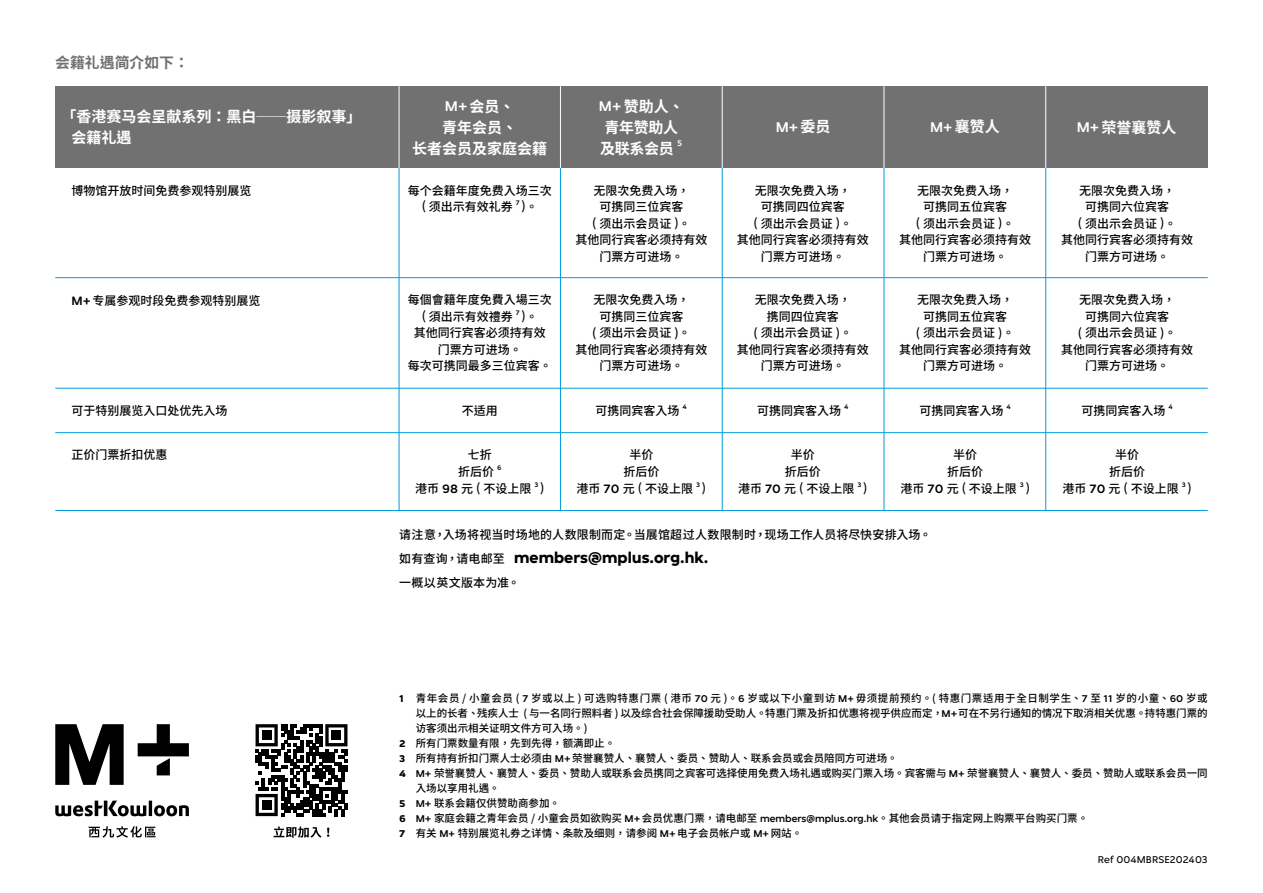
<style>
.page{position:relative;width:1263px;height:893px;background:#fff}
.page>*{position:absolute;margin:0;border:0;box-sizing:border-box;transform-origin:0 0}
.t1{font:700 16.5px "Simplistic Mplus";letter-spacing:.005em;color:#000}
.t2{font:700 15px/21px "Noto Sans CJ Ktc";color:#fff}
.t3{font:700 15px/21px "Noto Sans CJ Ktc";letter-spacing:-.025em;color:#fff}
.t4{font:500 15px "Simplistic Mplus";color:#fff}
.t5{font:700 14.85px "Noto Sans CJ Ktc";color:#727171}
.t6{font:500 12px/16.5px "Noto Sans CJ Ktc";color:#000;text-align:center}
.t7{font:500 12px "Noto Sans CJ Ktc";letter-spacing:.025em;color:#000}
.t8{font:500 10.5px/15px "Noto Sans CJ Ktc";color:#000;text-align:justify}
.t9{font:10.5px "Simplistic Mplus";letter-spacing:.005em;color:#000}
.t10{font:500 8.7px "Simplistic Mplus";color:#fff}
.t11{font:500 7.05px "Simplistic Mplus";color:#000}
.s1{font-family:"Simplistic Mplus";font-weight:500}
.s2{font-family:"Noto Sans CJ Ktc";font-weight:700}
.s3{font-family:"Simplistic Mplus";font-size:12.9px}
.s4{font-family:"Simplistic Mplus";font-weight:700}
.s5{font-family:"Simplistic Mplus"}
</style>
<div class="page">
<div style="left:55px;top:86px;width:1153px;height:82px;background:#727171"></div>
<hr style="left:55px;top:277px;width:1153px;height:1px;background:#009ede">
<hr style="left:55px;top:432px;width:1153px;height:1px;background:#009ede">
<hr style="left:55px;top:510px;width:1153px;height:1px;background:#009ede">
<hr style="left:55px;top:388px;width:1153px;height:1px;background:#009ede">
<hr style="left:399px;top:168px;width:1px;height:343px;background:#009ede">
<hr style="left:399px;top:86px;width:1px;height:82px;background:#fff">
<hr style="left:560px;top:168px;width:1px;height:343px;background:#009ede">
<hr style="left:560px;top:86px;width:1px;height:82px;background:#fff">
<hr style="left:722px;top:168px;width:1px;height:343px;background:#009ede">
<hr style="left:722px;top:86px;width:1px;height:82px;background:#fff">
<hr style="left:884px;top:168px;width:1px;height:343px;background:#009ede">
<hr style="left:884px;top:86px;width:1px;height:82px;background:#fff">
<hr style="left:1045px;top:168px;width:1px;height:343px;background:#009ede">
<hr style="left:1045px;top:86px;width:1px;height:82px;background:#fff">
<svg style="left:274px;top:826px;width:55px;height:12px"></svg>
<svg style="left:256px;top:724px;width:91px;height:92px"></svg>
<div style="left:262px;top:730px;width:9px;height:10px;background:#000"></div>
<div style="left:332px;top:730px;width:9px;height:10px;background:#000"></div>
<div style="left:262px;top:800px;width:9px;height:10px;background:#000"></div>
<svg style="left:55px;top:724px;width:134px;height:61px"></svg>
<svg style="left:89px;top:826px;width:67px;height:12px"></svg>
<svg style="left:55px;top:801px;width:134px;height:15px"></svg>
<h2 class="t5" style="left:55px;top:55px;width:135px">会籍礼遇简介如下：</h2>
<p class="t2" style="left:71px;top:107px;width:292px;text-indent:-10px">「香港赛马会呈献系列：黑白──摄影叙事」会籍礼遇</p>
<p class="t2" style="left:412px;top:96px;width:136px;text-align:center"><span class="s1">M+</span>会员、<br>青年会员、<br>长者会员及家庭会籍</p>
<p class="t3" style="left:599px;top:96px;width:86px"><span class="s1">M+</span>赞助人、青年赞助人及联系会员</p>
<p class="t10" style="left:677px;top:138px;width:7px">5</p>
<p class="t4" style="left:776px;top:118px;width:56px">M+<span class="s2">委员</span></p>
<p class="t2" style="left:930px;top:116px;width:71px"><span class="s1">M+</span>襄赞人</p>
<p class="t2" style="left:1077px;top:117px;width:101px"><span class="s1">M+</span>荣誉襄赞人</p>
<p class="t6" style="left:71px;top:182px;width:181px">博物馆开放时间免费参观特别展览</p>
<p class="t6" style="left:408px;top:182px;width:145px">每个会籍年度免费入场三次( 须出示有效礼券 )。</p>
<p class="t6" style="left:575px;top:182px;width:133px">无限次免费入场，<br>可携同三位宾客<br>( 须出示会员证 )。<br>其他同行宾客必须持有效门票方可进场。</p>
<p class="t6" style="left:737px;top:182px;width:133px">无限次免费入场，<br>可携同四位宾客<br>( 须出示会员证 )。<br>其他同行宾客必须持有效门票方可进场。</p>
<p class="t6" style="left:899px;top:182px;width:133px">无限次免费入场，<br>可携同五位宾客<br>( 须出示会员证 )。<br>其他同行宾客必须持有效门票方可进场。</p>
<p class="t6" style="left:1061px;top:182px;width:133px">无限次免费入场，<br>可携同六位宾客<br>( 须出示会员证 )。<br>其他同行宾客必须持有效门票方可进场。</p>
<p class="t6" style="left:71px;top:292px;width:191px"><span class="s3">M+</span>专属参观时段免费参观特别展览</p>
<p class="t6" style="left:408px;top:292px;width:145px">每個會籍年度免費入場三次( 須出示有效禮券 )。<br>其他同行宾客必须持有效门票方可进场。<br>每次可携同最多三位宾客。</p>
<p class="t6" style="left:575px;top:292px;width:133px">无限次免费入场，<br>可携同三位宾客<br>( 须出示会员证 )。<br>其他同行宾客必须持有效门票方可进场。</p>
<p class="t6" style="left:737px;top:292px;width:133px">无限次免费入场，<br>携同四位宾客<br>( 须出示会员证 )。<br>其他同行宾客必须持有效门票方可进场。</p>
<p class="t6" style="left:899px;top:292px;width:133px">无限次免费入场，<br>可携同五位宾客<br>( 须出示会员证 )。<br>其他同行宾客必须持有效门票方可进场。</p>
<p class="t6" style="left:1061px;top:292px;width:133px">无限次免费入场，<br>可携同六位宾客<br>( 须出示会员证 )。<br>其他同行宾客必须持有效门票方可进场。</p>
<p class="t6" style="left:71px;top:403px;width:157px">可于特别展览入口处优先入场</p>
<p class="t6" style="left:462px;top:403px;width:37px">不适用</p>
<p class="t6" style="left:596px;top:403px;width:85px">可携同宾客入场</p>
<p class="t6" style="left:757px;top:403px;width:86px">可携同宾客入场</p>
<p class="t6" style="left:919px;top:403px;width:85px">可携同宾客入场</p>
<p class="t6" style="left:1081px;top:403px;width:85px">可携同宾客入场</p>
<p class="t6" style="left:71px;top:447px;width:97px">正价门票折扣优惠</p>
<p class="t6" style="left:468px;top:447px;width:25px">七折</p>
<p class="t6" style="left:458px;top:463px;width:37px">折后价</p>
<p class="t6" style="left:415px;top:480px;width:131px">港币 <span class="s3">98</span> 元 ( 不设上限 )</p>
<p class="t11" style="left:516px;top:199px;width:5px">7</p>
<p class="t11" style="left:516px;top:309px;width:5px">7</p>
<p class="t11" style="left:683px;top:403px;width:6px">4</p>
<p class="t11" style="left:844px;top:403px;width:6px">4</p>
<p class="t11" style="left:1006px;top:403px;width:6px">4</p>
<p class="t11" style="left:1168px;top:403px;width:6px">4</p>
<p class="t6" style="left:577px;top:447px;width:131px">半价<br>折后价<br>港币 <span class="s3">70</span> 元 ( 不设上限 )</p>
<p class="t6" style="left:738px;top:447px;width:131px">半价<br>折后价<br>港币 <span class="s3">70</span> 元 ( 不设上限 )</p>
<p class="t6" style="left:900px;top:447px;width:131px">半价<br>折后价<br>港币 <span class="s3">70</span> 元 ( 不设上限 )</p>
<p class="t6" style="left:1062px;top:447px;width:131px">半价<br>折后价<br>港币 <span class="s3">70</span> 元 ( 不设上限 )</p>
<p class="t6" style="left:399px;top:523px;width:534px;line-height:23.5px;text-align:left">请注意，入场将视当时场地的人数限制而定。当展馆超过人数限制时，现场工作人员将尽快安排入场。如有查询，请电邮至</p>
<p class="t11" style="left:497px;top:463px;width:6px">6</p>
<p class="t11" style="left:534px;top:480px;width:5px">3</p>
<p class="t11" style="left:696px;top:480px;width:5px">3</p>
<p class="t11" style="left:857px;top:480px;width:5px">3</p>
<p class="t11" style="left:1020px;top:480px;width:5px">3</p>
<p class="t11" style="left:1182px;top:480px;width:5px">3</p>
<p class="t1" style="left:514px;top:548px;width:196px">members@mplus.org.hk.</p>
<p class="t7" style="left:399px;top:575px;width:122px">一概以英文版本为准。</p>
<p class="t8" style="left:416px;top:691px;width:793px;text-indent:-17px"><span class="s4">1</span> 青年会员 / 小童会员 ( <span class="s5">7</span> 岁或以上 ) 可选购特惠门票 ( 港币 <span class="s5">70</span> 元 )。<span class="s5">6</span> 岁或以下小童到访 <span class="s5">M+</span>毋须提前预约。( 特惠门票适用于全日制学生、<span class="s5">7</span> 至 <span class="s5">11</span> 岁的小童、<span class="s5">60</span> 岁或以上的长者、残疾人士 ( 与一名同行照料者 ) 以及综合社会保障援助受助人。特惠门票及折扣优惠将视乎供应而定，<span class="s5">M+</span>可在不另行通知的情况下取消相关优惠。持特惠门票的访客须出示相关证明文件方可入场。)</p>
<p class="t8" style="left:399px;top:736px;width:218px"><span class="s4">2</span> 所有门票数量有限，先到先得，额满即止。</p>
<p class="t8" style="left:399px;top:751px;width:500px"><span class="s4">3</span> 所有持有折扣门票人士必须由 <span class="s5">M+</span>荣誉襄赞人、襄赞人、委员、赞助人、联系会员或会员陪同方可进场。</p>
<p class="t8" style="left:416px;top:766px;width:793px;text-indent:-16px"><span class="s4">4</span> <span class="s5">M+</span> 荣誉襄赞人、襄赞人、委员、赞助人或联系会员携同之宾客可选择使用免费入场礼遇或购买门票入场。宾客需与 <span class="s5">M+</span> 荣誉襄赞人、襄赞人、委员、赞助人或联系会员一同入场以享用礼遇。</p>
<p class="t8" style="left:399px;top:796px;width:162px"><span class="s4">5</span> <span class="s5">M+</span> 联系会籍仅供赞助商参加。</p>
<p class="t8" style="left:399px;top:811px;width:690px"><span class="s4">6</span> <span class="s5">M+</span> 家庭会籍之青年会员 / 小童会员如欲购买 <span class="s5">M+</span>会员优惠门票，请电邮至 <span class="s5">members@mplus.org.hk</span>。其他会员请于指定网上购票平台购买门票。</p>
<p class="t8" style="left:399px;top:826px;width:404px"><span class="s4">7</span> 有关 <span class="s5">M+</span> 特别展览礼券之详情、条款及细则，请参阅 <span class="s5">M+</span>电子会员帐户或 <span class="s5">M+</span>网站。</p>
<p class="t9" style="left:1098px;top:854px;width:111px">Ref 004MBRSE202403</p>
</div>
